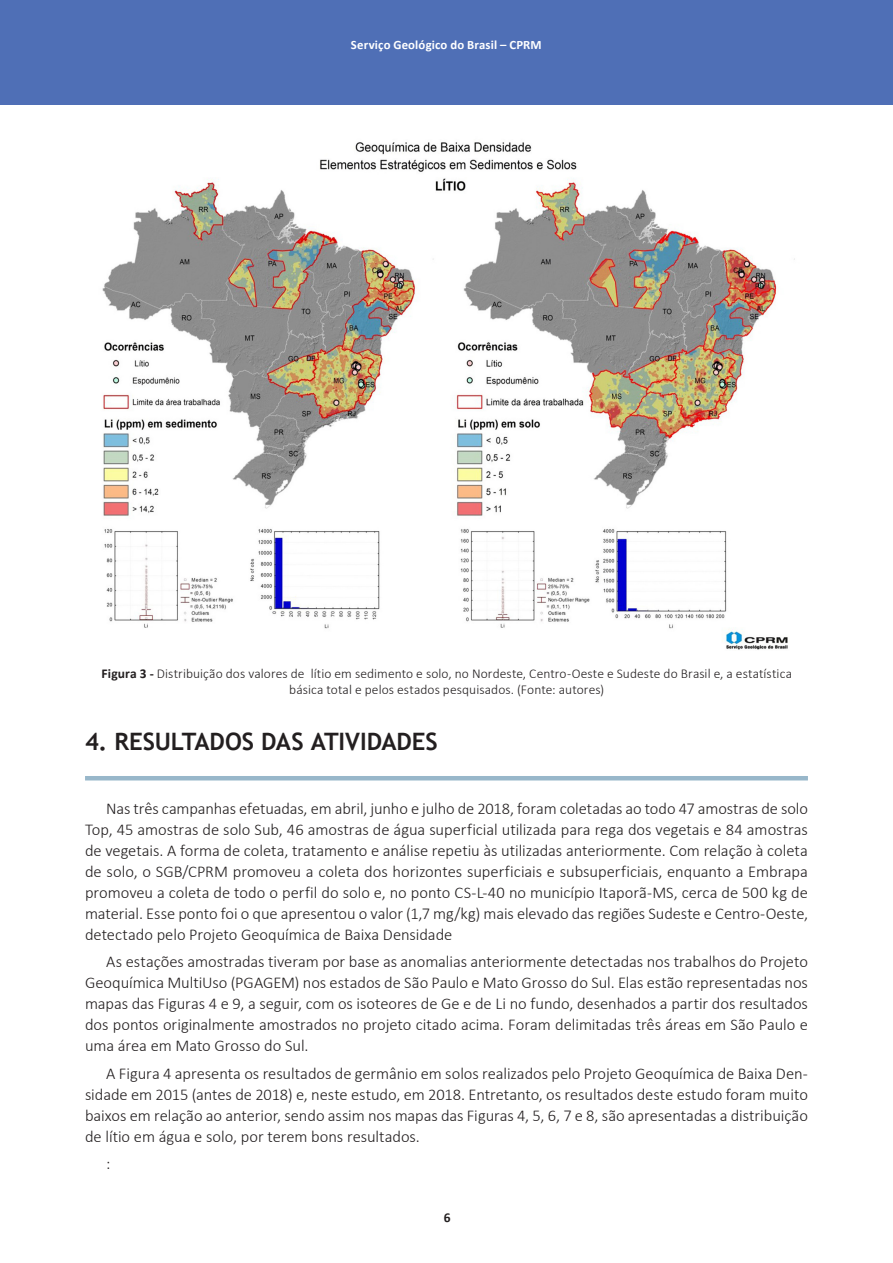
<style>
.page{position:relative;width:893px;height:1263px;background:#fff}
.page>*{position:absolute;margin:0;border:0;box-sizing:border-box;transform-origin:0 0}
.t1{font:700 24px "Trebuchet MS";letter-spacing:-.005em;color:#231f20}
.t2{font:300 16.5px/21px "Calibri";letter-spacing:-.005em;color:#231f20;text-align:justify}
.t3{font:300 13.5px/16.2px "Calibri";letter-spacing:.005em;color:#231f20;text-align:center}
.t4{font:700 13.5px "Calibri";color:#231f20}
.t5{font:700 12.75px "Calibri";letter-spacing:.015em;color:#fff}
.s1{font-weight:700}
</style>
<div class="page">
<div style="left:0;top:0;width:893px;height:105px;background:#4f6fb6"></div>
<hr style="left:85px;top:776px;width:723px;height:4px;background:#98b7ca">
<img style="left:102px;top:142px;width:693px;height:508px">
<p class="t5" style="left:351px;top:35px;width:192px">Serviço Geológico do Brasil – CPRM</p>
<p class="t3" style="left:102px;top:665px;width:692px"><span class="s1">Figura 3 -</span> Distribuição dos valores de lítio em sedimento e solo, no Nordeste, Centro-Oeste e Sudeste do Brasil e, a estatística básica total e pelos estados pesquisados. (Fonte: autores)</p>
<h1 class="t1" style="left:85px;top:727px;width:354px">4. RESULTADOS DAS ATIVIDADES</h1>
<p class="t2" style="left:85px;top:798px;width:724px;text-indent:21px">Nas três campanhas efetuadas, em abril, junho e julho de 2018, foram coletadas ao todo 47 amostras de solo Top, 45 amostras de solo Sub, 46 amostras de água superficial utilizada para rega dos vegetais e 84 amostras de vegetais. A forma de coleta, tratamento e análise repetiu às utilizadas anteriormente. Com relação à coleta de solo, o SGB/CPRM promoveu a coleta dos horizontes superficiais e subsuperficiais, enquanto a Embrapa promoveu a coleta de todo o perfil do solo e, no ponto CS-L-40 no município Itaporã-MS, cerca de 500 kg de material. Esse ponto foi o que apresentou o valor (1,7 mg/kg) mais elevado das regiões Sudeste e Centro-Oeste, detectado pelo Projeto Geoquímica de Baixa Densidade</p>
<p class="t2" style="left:85px;top:951px;width:724px;text-indent:21px">As estações amostradas tiveram por base as anomalias anteriormente detectadas nos trabalhos do Projeto Geoquímica MultiUso (PGAGEM) nos estados de São Paulo e Mato Grosso do Sul. Elas estão representadas nos mapas das Figuras 4 e 9, a seguir, com os isoteores de Ge e de Li no fundo, desenhados a partir dos resultados dos pontos originalmente amostrados no projeto citado acima. Foram delimitadas três áreas em São Paulo e uma área em Mato Grosso do Sul.</p>
<p class="t2" style="left:85px;top:1063px;width:724px;text-indent:21px">A Figura 4 apresenta os resultados de germânio em solos realizados pelo Projeto Geoquímica de Baixa Den&shy;sidade em 2015 (antes de 2018) e, neste estudo, em 2018. Entretanto, os resultados deste estudo foram muito baixos em relação ao anterior, sendo assim nos mapas das Figuras 4, 5, 6, 7 e 8, são apresentadas a distribuição de lítio em água e solo, por terem bons resultados.</p>
<p class="t2" style="left:106px;top:1153px;width:6px">:</p>
<p class="t4" style="left:444px;top:1208px;width:8px">6</p>
</div>
